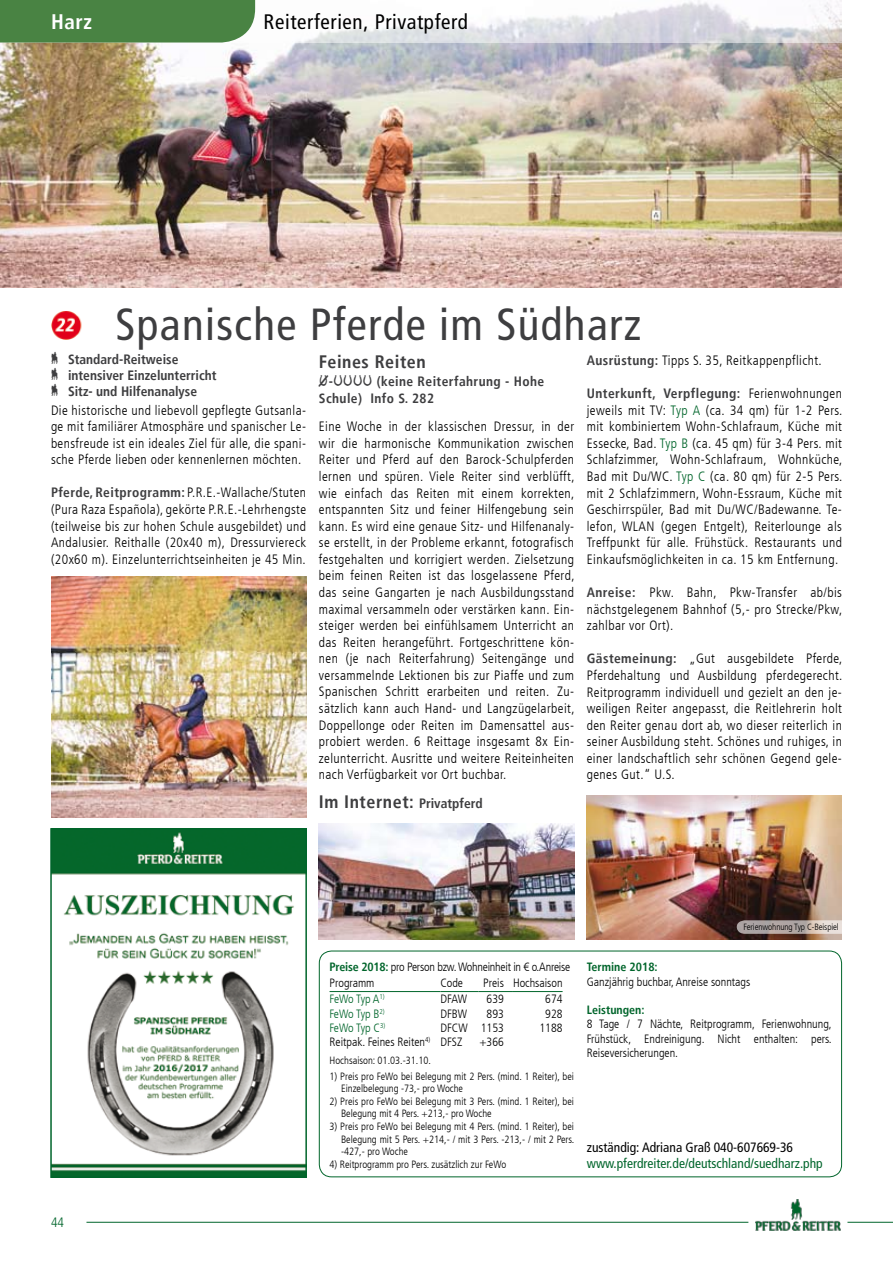
<style>
.page{position:relative;width:893px;height:1263px;background:#fff}
.page>*{position:absolute;margin:0;border:0;box-sizing:border-box;transform-origin:0 0}
.t1{font:condensed 45px "Frutiger LT";letter-spacing:.03em;color:#3e3e40}
.t2{font:condensed 21px "Frutiger LT";letter-spacing:.03em;color:#000}
.t3{font:700 condensed 21px "Frutiger LT";color:#fff}
.t4{font:700 condensed 18px "Frutiger LT";letter-spacing:.03em;color:#3e3e40}
.t5{font:300 condensed 13.5px/16.6px "Frutiger LT";letter-spacing:.03em;color:#000;text-align:justify}
.t6{font:700 condensed 13.5px/16.2px "Frutiger LT";color:#3e3e40}
.t7{font:700 condensed 13.5px/16.5px "Frutiger LT";letter-spacing:.03em;color:#3e3e40}
.t8{font:condensed 13.5px "Frutiger LT";color:#00652b}
.t9{font:condensed 13.5px "Frutiger LT";color:#000}
.t10{font:300 condensed 13.5px "Frutiger LT";color:#00652b}
.t11{font:300 condensed 12px/14.4px "Frutiger LT";color:#000;text-align:justify}
.t12{font:300 condensed 12px "Frutiger LT";letter-spacing:-.02em;color:#000}
.t13{font:300 condensed 12px "Frutiger LT";letter-spacing:-.02em;color:#00652b}
.t14{font:700 condensed 12px "Frutiger LT";color:#00652b}
.t15{font:300 condensed 10.5px/12.6px "Frutiger LT";color:#000}
.t16{font:300 condensed 9px "Frutiger LT";letter-spacing:-.01em;color:#000}
.s1{font-size:13.5px}
.s2{font-weight:700;color:#3e3e40}
.s3{color:#00652b}
.s4{font-weight:700;color:#00652b}
</style>
<div class="page">
<img style="left:51px;top:311px;width:31px;height:29px">
<div style="left:319px;top:951px;width:523px;height:226px;border:1px solid #00652b;border-radius:12px"></div>
<hr style="left:330px;top:991px;width:110px;height:1px;background:#00652b">
<hr style="left:440px;top:991px;width:39px;height:1px;background:#00652b">
<hr style="left:479px;top:991px;width:34px;height:1px;background:#00652b">
<hr style="left:513px;top:991px;width:50px;height:1px;background:#00652b">
<img style="left:319px;top:823px;width:255px;height:117px">
<img style="left:51px;top:577px;width:255px;height:241px">
<img style="left:0;top:43px;width:842px;height:245px">
<img style="left:53px;top:831px;width:251px;height:344px">
<div style="left:50px;top:828px;width:257px;height:350px;border:2px solid #00652b"></div>
<img style="left:587px;top:795px;width:255px;height:144px">
<svg style="left:737px;top:920px;width:105px;height:14px"></svg>
<svg style="left:255px;top:0;width:587px;height:43px"></svg>
<img style="left:755px;top:1199px;width:85px;height:32px">
<hr style="left:847px;top:1222px;width:46px;height:1px;background:#00652b">
<hr style="left:86px;top:1222px;width:662px;height:1px;background:#00652b">
<div style="left:0;top:0;width:255px;height:43px;background:#498343"></div>
<h2 class="t3" style="left:51px;top:9px;width:43px">Harz</h2>
<h2 class="t2" style="left:264px;top:9px;width:206px">Reiterferien, Privatpferd</h2>
<h1 class="t1" style="left:116px;top:298px;width:527px">Spanische Pferde im Südharz</h1>
<h3 class="t4" style="left:319px;top:351px;width:108px">Feines Reiten</h3>
<p class="t7" style="left:319px;top:373px;width:227px">…-†††† (keine Reiterfahrung - Hohe<br>Schule) Info S. 282</p>
<p class="t5" style="left:319px;top:418px;width:257px">Eine Woche in der klassischen Dressur, in der wir die harmonische Kommunikation zwischen Reiter und Pferd auf den Barock-Schulpferden lernen und spüren. Viele Reiter sind verblüfft, wie einfach das Reiten mit einem korrekten, entspannten Sitz und feiner Hilfengebung sein kann. Es wird eine genaue Sitz- und Hilfenanaly&shy;se erstellt, in der Probleme erkannt, fotografisch festgehalten und korrigiert werden. Zielsetzung beim feinen Reiten ist das losgelassene Pferd, das seine Gangarten je nach Ausbildungsstand maximal versammeln oder verstärken kann. Ein&shy;steiger werden bei einfühlsamem Unterricht an das Reiten herangeführt. Fortgeschrittene kön&shy;nen (je nach Reiterfahrung) Seitengänge und versammelnde Lektionen bis zur Piaffe und zum Spanischen Schritt erarbeiten und reiten. Zu&shy;sätzlich kann auch Hand- und Langzügelarbeit, Doppellonge oder Reiten im Damensattel aus&shy;probiert werden. 6 Reittage insgesamt 8x Ein&shy;zelunterricht. Ausritte und weitere Reiteinheiten nach Verfügbarkeit vor Ort buchbar.</p>
<h3 class="t4" style="left:319px;top:791px;width:165px">Im Internet: <span class="s1">Privatpferd</span></h3>
<p class="t6" style="left:51px;top:351px;width:167px">‡ Standard-Reitweise<br>‡ intensiver Einzelunterricht ‡ Sitz- und Hilfenanalyse</p>
<p class="t5" style="left:51px;top:402px;width:257px">Die historische und liebevoll gepflegte Gutsanla&shy;ge mit familiärer Atmosphäre und spanischer Le&shy;bensfreude ist ein ideales Ziel für alle, die spani&shy;sche Pferde lieben oder kennenlernen möchten.</p>
<p class="t5" style="left:51px;top:485px;width:257px"><span class="s2">Pferde, Reitprogramm:</span> P.R.E.-Wallache/Stuten (Pura Raza Española), gekörte P.R.E.-Lehrhengste (teilweise bis zur hohen Schule ausgebildet) und Andalusier. Reithalle (20x40 m), Dressurviereck (20x60 m). Einzelunterrichtseinheiten je 45 Min.</p>
<p class="t5" style="left:587px;top:352px;width:236px"><span class="s2">Ausrüstung:</span> Tipps S. 35, Reitkappenpflicht.</p>
<p class="t5" style="left:587px;top:385px;width:257px"><span class="s2">Unterkunft, Verpflegung:</span> Ferienwohnungen jeweils mit TV: <span class="s3">Typ A</span> (ca. 34 qm) für 1-2 Pers. mit kombiniertem Wohn-Schlafraum, Küche mit Essecke, Bad. <span class="s3">Typ B</span> (ca. 45 qm) für 3-4 Pers. mit Schlafzimmer, Wohn-Schlafraum, Wohnküche, Bad mit Du/WC. <span class="s3">Typ C</span> (ca. 80 qm) für 2-5 Pers. mit 2 Schlafzimmern, Wohn-Essraum, Küche mit Geschirrspüler, Bad mit Du/WC/Badewanne. Te&shy;lefon, WLAN (gegen Entgelt), Reiterlounge als Treffpunkt für alle. Frühstück. Restaurants und Einkaufsmöglichkeiten in ca. 15 km Entfernung.</p>
<p class="t5" style="left:587px;top:584px;width:257px"><span class="s2">Anreise:</span> Pkw. Bahn, Pkw-Transfer ab/bis nächstgelegenem Bahnhof (5,- pro Strecke/Pkw, zahlbar vor Ort).</p>
<p class="t5" style="left:587px;top:650px;width:257px"><span class="s2">Gästemeinung:</span> „Gut ausgebildete Pferde, Pferdehaltung und Ausbildung pferdegerecht.<br>Reitprogramm individuell und gezielt an den je&shy;weiligen Reiter angepasst, die Reitlehrerin holt den Reiter genau dort ab, wo dieser reiterlich in seiner Ausbildung steht. Schönes und ruhiges, in einer landschaftlich sehr schönen Gegend gele&shy;genes Gut.“ U.S.</p>
<p class="t12" style="left:330px;top:960px;width:242px"><span class="s4">Preise 2018:</span> pro Person bzw. Wohneinheit in € o.Anreise</p>
<p class="t14" style="left:587px;top:959px;width:72px">Termine 2018:</p>
<p class="t16" style="left:743px;top:922px;width:97px">Ferienwohnung Typ C-Beispiel</p>
<p class="t10" style="left:51px;top:1214px;width:14px">44</p>
<p class="t11" style="left:330px;top:976px;width:46px">Programm</p>
<p class="t11" style="left:440px;top:976px;width:24px">Code</p>
<p class="t11" style="left:483px;top:976px;width:81px">Preis Hochsaison</p>
<p class="t11" style="left:587px;top:974px;width:165px">Ganzjährig buchbar, Anreise sonntags</p>
<p class="t13" style="left:330px;top:992px;width:57px">FeWo Typ A<sup>1)</sup></p>
<p class="t11" style="left:440px;top:992px;width:28px">DFAW</p>
<p class="t11" style="left:487px;top:992px;width:19px">639</p>
<p class="t11" style="left:545px;top:992px;width:19px">674</p>
<p class="t13" style="left:330px;top:1006px;width:57px">FeWo Typ B<sup>2)</sup></p>
<p class="t11" style="left:440px;top:1006px;width:28px">DFBW</p>
<p class="t11" style="left:487px;top:1006px;width:19px">893</p>
<p class="t11" style="left:545px;top:1006px;width:19px">928</p>
<p class="t13" style="left:330px;top:1021px;width:57px">FeWo Typ C<sup>3)</sup></p>
<p class="t11" style="left:440px;top:1021px;width:65px">DFCW 1153</p>
<p class="t11" style="left:540px;top:1021px;width:25px">1188</p>
<p class="t11" style="left:330px;top:1035px;width:134px">Reitpak. Feines Reiten<sup>4)</sup> DFSZ</p>
<p class="t11" style="left:479px;top:1035px;width:26px">+366</p>
<p class="t15" style="left:330px;top:1054px;width:103px">Hochsaison: 01.03.-31.10.</p>
<p class="t15" style="left:341px;top:1070px;width:234px;text-indent:-11px">1) Preis pro FeWo bei Belegung mit 2 Pers. (mind. 1 Reiter), bei<br>Einzelbelegung -73,- pro Woche</p>
<p class="t15" style="left:341px;top:1095px;width:234px;text-indent:-11px">2) Preis pro FeWo bei Belegung mit 3 Pers. (mind. 1 Reiter), bei<br>Belegung mit 4 Pers. +213,- pro Woche</p>
<p class="t15" style="left:341px;top:1120px;width:235px;text-align:justify;text-indent:-11px">3) Preis pro FeWo bei Belegung mit 4 Pers. (mind. 1 Reiter), bei Belegung mit 5 Pers. +214,- / mit 3 Pers. -213,- / mit 2 Pers. -427,- pro Woche</p>
<p class="t15" style="left:330px;top:1158px;width:178px">4) Reitprogramm pro Pers. zusätzlich zur FeWo</p>
<p class="t14" style="left:587px;top:1002px;width:59px">Leistungen:</p>
<p class="t11" style="left:587px;top:1017px;width:246px">8 Tage / 7 Nächte, Reitprogramm, Ferienwohnung, Frühstück, Endreinigung. Nicht enthalten: pers.<br>Reiseversicherungen.</p>
<p class="t9" style="left:587px;top:1139px;width:208px">zuständig: Adriana Graß 040-607669-36</p>
<p class="t8" style="left:587px;top:1155px;width:237px">www.pferdreiter.de/deutschland/suedharz.php</p>
</div>
